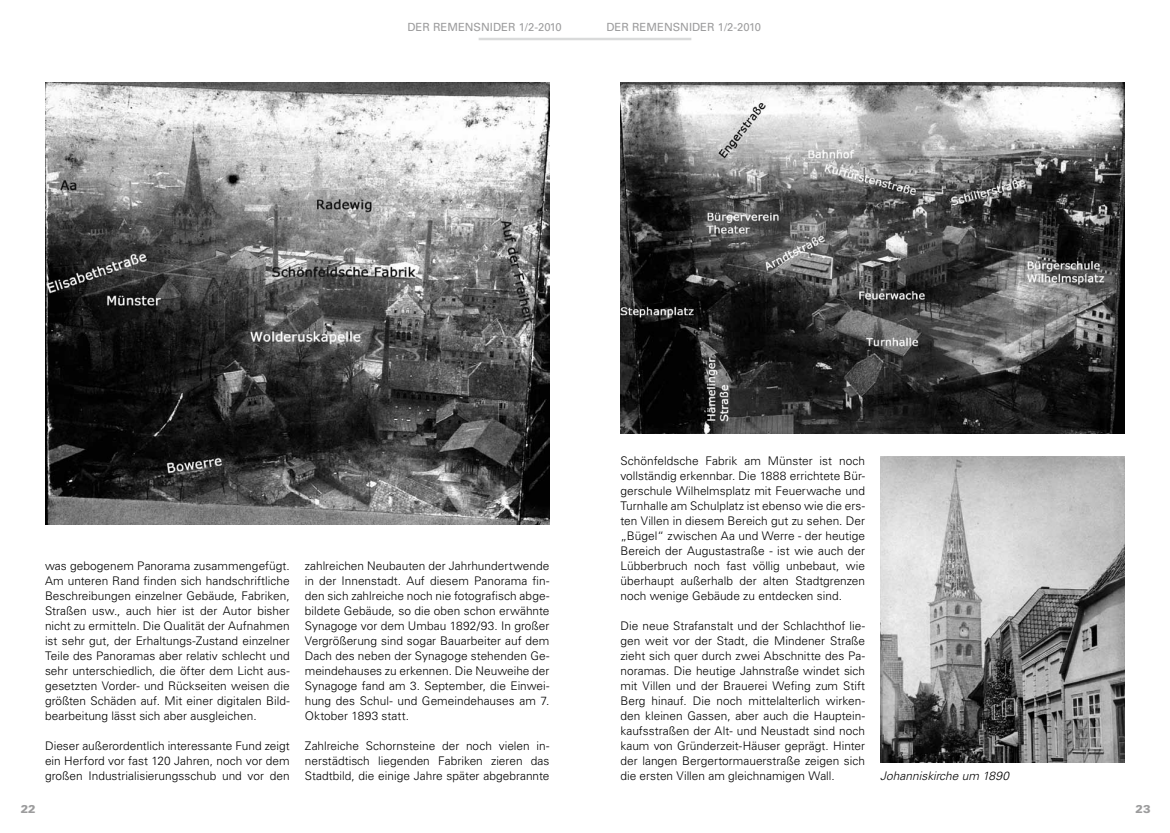
<style>
.page{position:relative;width:1170px;height:833px;background:#fff}
.page>*{position:absolute;margin:0;border:0;box-sizing:border-box;transform-origin:0 0}
.t1{font:300 11.88px/15px "Univers LT Std";color:#000;text-align:justify}
.t2{font:italic 300 11.88px "Univers LT Std";letter-spacing:.005em;color:#000}
.t3{font:11.25px "Univers LT Std";color:#9c9c9d}
.t4{font:900 11.25px "Univers LT Std";color:#9c9c9d}
</style>
<div class="page">
<hr style="left:478px;top:38px;width:107px;height:2px;background:#d9dada">
<hr style="left:585px;top:38px;width:106px;height:2px;background:#d9dada">
<img style="left:45px;top:82px;width:504px;height:443px">
<img style="left:620px;top:82px;width:504px;height:351px">
<img style="left:880px;top:456px;width:244px;height:306px">
<p class="t3" style="left:407px;top:21px;width:156px">DER REMENSNIDER 1/2-2010</p>
<p class="t3" style="left:606px;top:21px;width:156px">DER REMENSNIDER 1/2-2010</p>
<p class="t1" style="left:45px;top:558px;width:246px">was gebogenem Panorama zusammengefügt.<br>Am unteren Rand finden sich handschriftliche Beschreibungen einzelner Gebäude, Fabriken, Straßen usw., auch hier ist der Autor bisher nicht zu ermitteln. Die Qualität der Aufnahmen ist sehr gut, der Erhaltungs-Zustand einzelner Teile des Panoramas aber relativ schlecht und sehr unterschiedlich, die öfter dem Licht aus&shy;gesetzten Vorder- und Rückseiten weisen die größten Schäden auf. Mit einer digitalen Bild&shy;bearbeitung lässt sich aber ausgleichen.</p>
<p class="t1" style="left:45px;top:738px;width:246px">Dieser außerordentlich interessante Fund zeigt ein Herford vor fast 120 Jahren, noch vor dem großen Industrialisierungsschub und vor den</p>
<p class="t1" style="left:305px;top:558px;width:246px">zahlreichen Neubauten der Jahrhundertwende in der Innenstadt. Auf diesem Panorama fin&shy;den sich zahlreiche noch nie fotografisch abge&shy;bildete Gebäude, so die oben schon erwähnte Synagoge vor dem Umbau 1892/93. In großer Vergrößerung sind sogar Bauarbeiter auf dem Dach des neben der Synagoge stehenden Ge&shy;meindehauses zu erkennen. Die Neuweihe der Synagoge fand am 3. September, die Einwei&shy;hung des Schul- und Gemeindehauses am 7.<br>Oktober 1893 statt.</p>
<p class="t1" style="left:305px;top:738px;width:246px">Zahlreiche Schornsteine der noch vielen in&shy;nerstädtisch liegenden Fabriken zieren das Stadtbild, die einige Jahre später abgebrannte</p>
<p class="t1" style="left:620px;top:453px;width:246px">Schönfeldsche Fabrik am Münster ist noch vollständig erkennbar. Die 1888 errichtete Bür&shy;gerschule Wilhelmsplatz mit Feuerwache und Turnhalle am Schulplatz ist ebenso wie die ers&shy;ten Villen in diesem Bereich gut zu sehen. Der „Bügel“ zwischen Aa und Werre - der heutige Bereich der Augustastraße - ist wie auch der Lübberbruch noch fast völlig unbebaut, wie überhaupt außerhalb der alten Stadtgrenzen noch wenige Gebäude zu entdecken sind.</p>
<p class="t1" style="left:620px;top:618px;width:246px">Die neue Strafanstalt und der Schlachthof lie&shy;gen weit vor der Stadt, die Mindener Straße zieht sich quer durch zwei Abschnitte des Pa&shy;noramas. Die heutige Jahnstraße windet sich mit Villen und der Brauerei Wefing zum Stift Berg hinauf. Die noch mittelalterlich wirken&shy;den kleinen Gassen, aber auch die Hauptein&shy;kaufsstraßen der Alt- und Neustadt sind noch kaum von Gründerzeit-Häuser geprägt. Hinter der langen Bergertormauerstraße zeigen sich die ersten Villen am gleichnamigen Wall.</p>
<p class="t2" style="left:880px;top:769px;width:130px">Johanniskirche um 1890</p>
<p class="t4" style="left:21px;top:802px;width:17px">22</p>
<p class="t4" style="left:1135px;top:802px;width:17px">23</p>
</div>
